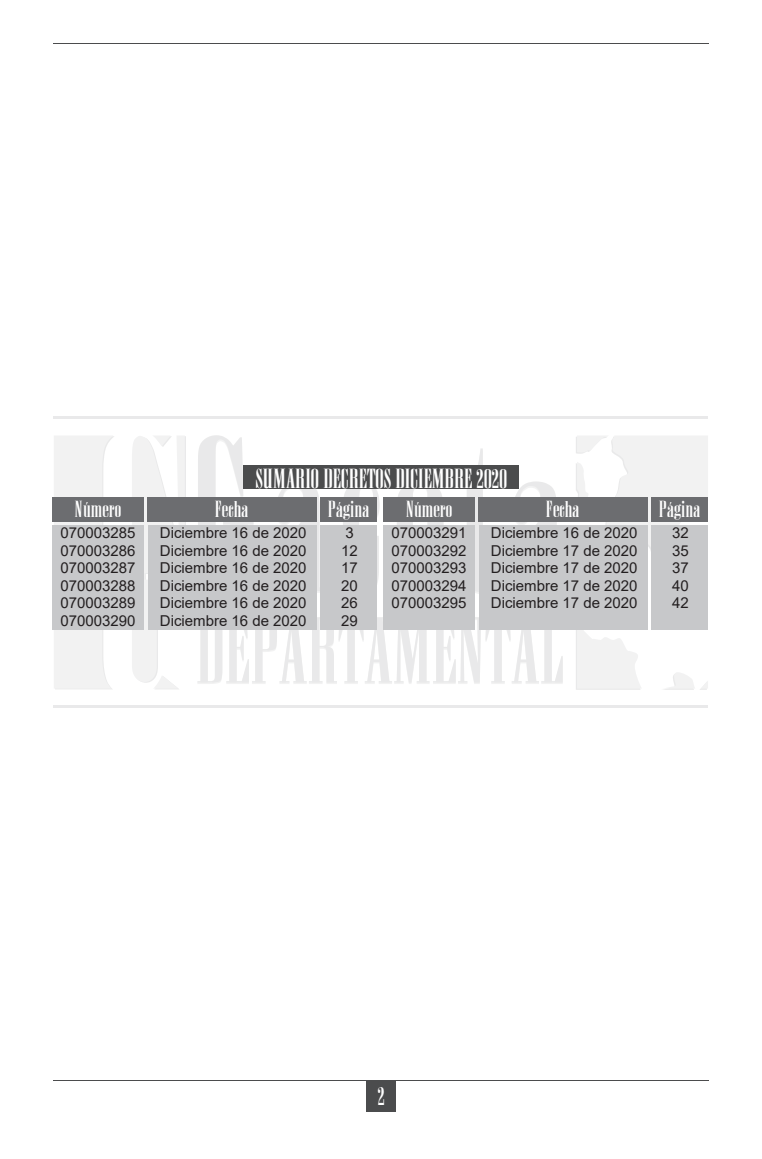
<style>
.page{position:relative;width:762px;height:1159px;background:#fff}
.page>*{position:absolute;margin:0;border:0;box-sizing:border-box;transform-origin:0 0}
.t1{font:23.75px "Anatevka";color:#fff}
.t2{font:22.5px "Anatevka";color:#fff}
.t3{font:20px "Anatevka";color:#fff}
.t4{font:15px "Arial";color:#231f20}
</style>
<div class="page">
<svg style="left:198px;top:435px;width:55px;height:90px"></svg>
<svg style="left:278px;top:489px;width:42px;height:105px"></svg>
<svg style="left:343px;top:489px;width:36px;height:94px"></svg>
<svg style="left:397px;top:489px;width:46px;height:36px"></svg>
<svg style="left:458px;top:448px;width:36px;height:146px"></svg>
<svg style="left:515px;top:481px;width:42px;height:44px"></svg>
<svg style="left:197px;top:617px;width:366px;height:67px"></svg>
<hr style="left:54px;top:705px;width:654px;height:2px;background:#4b4c4d">
<hr style="left:54px;top:416px;width:654px;height:2px;background:#4b4c4d">
<svg style="left:132px;top:436px;width:54px;height:253px"></svg>
<svg style="left:54px;top:436px;width:60px;height:253px"></svg>
<svg style="left:576px;top:436px;width:132px;height:141px"></svg>
<svg style="left:664px;top:672px;width:44px;height:18px"></svg>
<svg style="left:576px;top:630px;width:65px;height:60px"></svg>
<div style="left:366px;top:1080px;width:30px;height:31px;background:#4b4c4d"></div>
<hr style="left:53px;top:1080px;width:656px;height:1px;background:#4b4c4d">
<hr style="left:53px;top:43px;width:656px;height:1px;background:#4b4c4d">
<div style="left:52px;top:497px;width:91px;height:25px;background:#6c6d70"></div>
<div style="left:383px;top:497px;width:91px;height:25px;background:#6c6d70"></div>
<div style="left:147px;top:497px;width:169px;height:25px;background:#6c6d70"></div>
<div style="left:478px;top:497px;width:169px;height:25px;background:#6c6d70"></div>
<div style="left:320px;top:497px;width:57px;height:25px;background:#6c6d70"></div>
<div style="left:651px;top:497px;width:57px;height:25px;background:#6c6d70"></div>
<div style="left:52px;top:525px;width:91px;height:105px;background:#c7c8ca"></div>
<div style="left:383px;top:525px;width:91px;height:105px;background:#c7c8ca"></div>
<div style="left:148px;top:525px;width:168px;height:105px;background:#c7c8ca"></div>
<div style="left:479px;top:525px;width:168px;height:105px;background:#c7c8ca"></div>
<div style="left:320px;top:525px;width:57px;height:105px;background:#c7c8ca"></div>
<div style="left:651px;top:525px;width:57px;height:105px;background:#c7c8ca"></div>
<div style="left:243px;top:466px;width:275px;height:23px;background:#4b4c4d"></div>
<p class="t1" style="left:255px;top:464px;width:253px">SUMARIO DECRETOS DICIEMBRE 2020</p>
<p class="t3" style="left:75px;top:497px;width:47px">Número</p>
<p class="t3" style="left:406px;top:497px;width:47px">Número</p>
<p class="t4" style="left:60px;top:522px;width:77px">070003285</p>
<p class="t4" style="left:60px;top:540px;width:77px">070003286</p>
<p class="t4" style="left:60px;top:557px;width:77px">070003287</p>
<p class="t4" style="left:60px;top:575px;width:77px">070003288</p>
<p class="t4" style="left:60px;top:592px;width:77px">070003289</p>
<p class="t4" style="left:60px;top:610px;width:77px">070003290</p>
<p class="t3" style="left:215px;top:497px;width:35px">Fecha</p>
<p class="t3" style="left:545px;top:497px;width:35px">Fecha</p>
<p class="t4" style="left:160px;top:522px;width:148px">Diciembre 16 de 2020</p>
<p class="t4" style="left:160px;top:540px;width:148px">Diciembre 16 de 2020</p>
<p class="t4" style="left:160px;top:557px;width:148px">Diciembre 16 de 2020</p>
<p class="t4" style="left:160px;top:575px;width:148px">Diciembre 16 de 2020</p>
<p class="t4" style="left:160px;top:592px;width:148px">Diciembre 16 de 2020</p>
<p class="t4" style="left:160px;top:610px;width:148px">Diciembre 16 de 2020</p>
<p class="t3" style="left:327px;top:497px;width:43px">Página</p>
<p class="t3" style="left:658px;top:497px;width:43px">Página</p>
<p class="t4" style="left:345px;top:522px;width:10px">3</p>
<p class="t4" style="left:341px;top:540px;width:18px">12</p>
<p class="t4" style="left:341px;top:557px;width:18px">17</p>
<p class="t4" style="left:341px;top:575px;width:18px">20</p>
<p class="t4" style="left:341px;top:592px;width:18px">26</p>
<p class="t4" style="left:341px;top:610px;width:18px">29</p>
<p class="t4" style="left:391px;top:522px;width:77px">070003291</p>
<p class="t4" style="left:391px;top:540px;width:77px">070003292</p>
<p class="t4" style="left:391px;top:557px;width:77px">070003293</p>
<p class="t4" style="left:391px;top:575px;width:77px">070003294</p>
<p class="t4" style="left:391px;top:592px;width:77px">070003295</p>
<p class="t4" style="left:491px;top:522px;width:148px">Diciembre 16 de 2020</p>
<p class="t4" style="left:491px;top:540px;width:148px">Diciembre 17 de 2020</p>
<p class="t4" style="left:491px;top:557px;width:148px">Diciembre 17 de 2020</p>
<p class="t4" style="left:491px;top:575px;width:148px">Diciembre 17 de 2020</p>
<p class="t4" style="left:491px;top:592px;width:148px">Diciembre 17 de 2020</p>
<p class="t4" style="left:672px;top:522px;width:18px">32</p>
<p class="t4" style="left:672px;top:540px;width:18px">35</p>
<p class="t4" style="left:672px;top:557px;width:18px">37</p>
<p class="t4" style="left:672px;top:575px;width:18px">40</p>
<p class="t4" style="left:672px;top:592px;width:18px">42</p>
<p class="t2" style="left:377px;top:1082px;width:9px">2</p>
</div>
